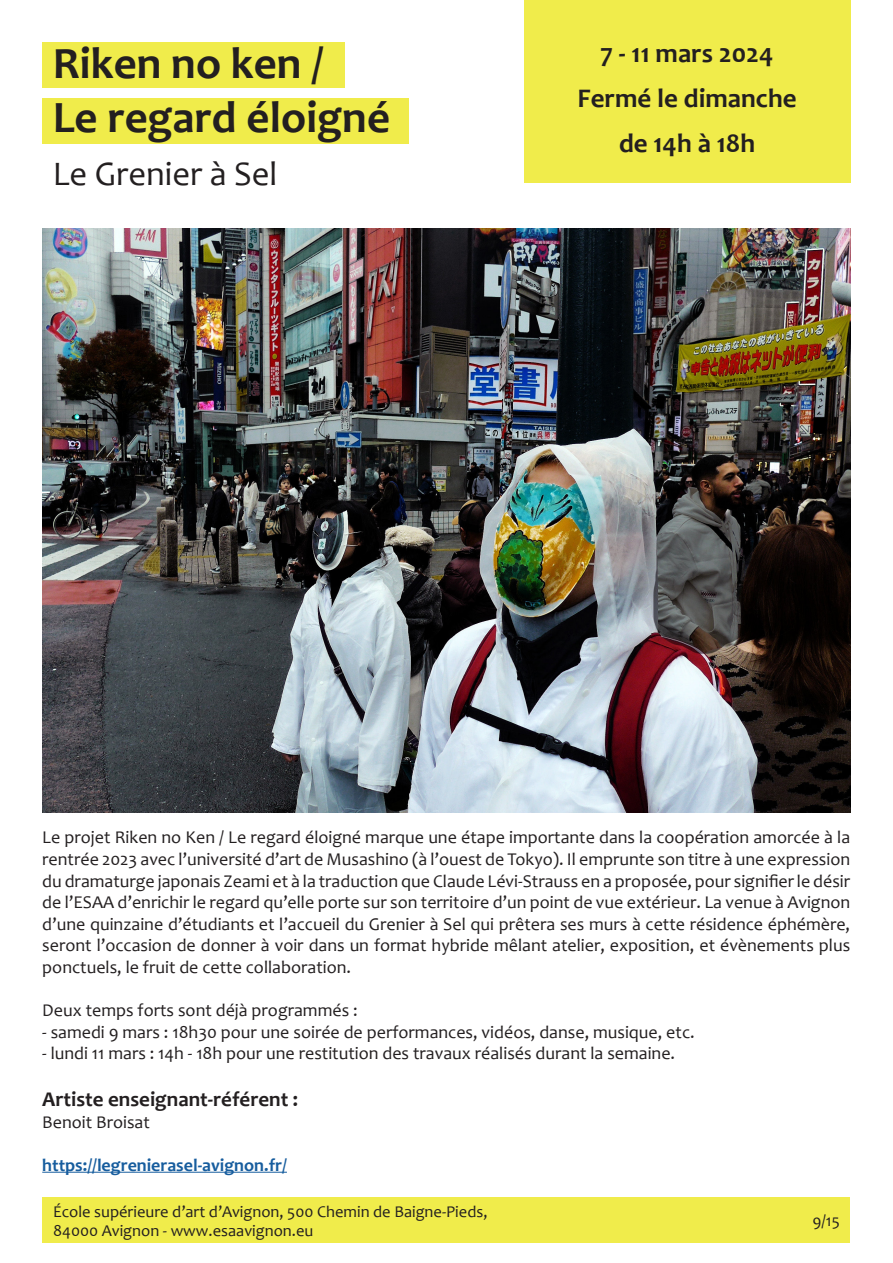
<style>
.page{position:relative;width:893px;height:1263px;background:#fff}
.page>*{position:absolute;margin:0;border:0;box-sizing:border-box;transform-origin:0 0}
.t1{font:700 45px "Candara";color:#231f20}
.t2{font:34.5px "Candara";color:#231f20}
.t3{font:700 27px "Candara";color:#231f20}
.t4{font:700 21px "Candara";color:#231f20}
.t5{font:18px/21.6px "Candara";color:#231f20;text-align:justify}
.t6{font:700 18px "Candara";color:#175d9e}
.t7{font:16.5px/19.8px "Candara";color:#231f20}
</style>
<div class="page">
<div style="left:43px;top:1198px;width:807px;height:45px;background:#f0ec4b"></div>
<div style="left:524px;top:0;width:326px;height:183px;background:#f0ec4b"></div>
<div style="left:43px;top:43px;width:302px;height:45px;background:#f0ec4b"></div>
<div style="left:43px;top:98px;width:366px;height:46px;background:#f0ec4b"></div>
<hr style="left:42px;top:1172px;width:245px;height:1px;background:#175d9e">
<img style="left:42px;top:229px;width:808px;height:583px">
<p class="t1" style="left:53px;top:35px;width:272px">Riken no ken /</p>
<p class="t1" style="left:53px;top:89px;width:339px">Le regard éloigné</p>
<p class="t2" style="left:53px;top:152px;width:226px">Le Grenier à Sel</p>
<p class="t3" style="left:601px;top:36px;width:175px">7 - 11 mars 2024</p>
<p class="t3" style="left:578px;top:81px;width:221px">Fermé le dimanche</p>
<p class="t3" style="left:619px;top:126px;width:138px">de 14h à 18h</p>
<p class="t5" style="left:42px;top:826px;width:809px">Le projet Riken no Ken / Le regard éloigné marque une étape importante dans la coopération amorcée à la rentrée 2023 avec l’université d’art de Musashino (à l’ouest de Tokyo). Il emprunte son titre à une expression du dramaturge japonais Zeami et à la traduction que Claude Lévi-Strauss en a proposée, pour signifier le désir de l’ESAA d’enrichir le regard qu’elle porte sur son territoire d’un point de vue extérieur. La venue à Avignon d’une quinzaine d’étudiants et l’accueil du Grenier à Sel qui prêtera ses murs à cette résidence éphémère, seront l’occasion de donner à voir dans un format hybride mêlant atelier, exposition, et évènements plus ponctuels, le fruit de cette collaboration.</p>
<p class="t5" style="left:42px;top:999px;width:317px">Deux temps forts sont déjà programmés :</p>
<p class="t5" style="left:42px;top:1021px;width:654px">- samedi 9 mars : 18h30 pour une soirée de performances, vidéos, danse, musique, etc.</p>
<p class="t5" style="left:42px;top:1042px;width:634px">- lundi 11 mars : 14h - 18h pour une restitution des travaux réalisés durant la semaine.</p>
<p class="t4" style="left:42px;top:1086px;width:257px">Artiste enseignant-référent :</p>
<p class="t5" style="left:42px;top:1111px;width:109px">Benoit Broisat</p>
<p class="t6" style="left:42px;top:1154px;width:246px">https://legrenierasel-avignon.fr/</p>
<p class="t7" style="left:53px;top:1201px;width:436px">École supérieure d’art d’Avignon, 500 Chemin de Baigne-Pieds,<br>84000 Avignon - www.esaavignon.eu</p>
<p class="t7" style="left:812px;top:1211px;width:29px">9/15</p>
</div>
